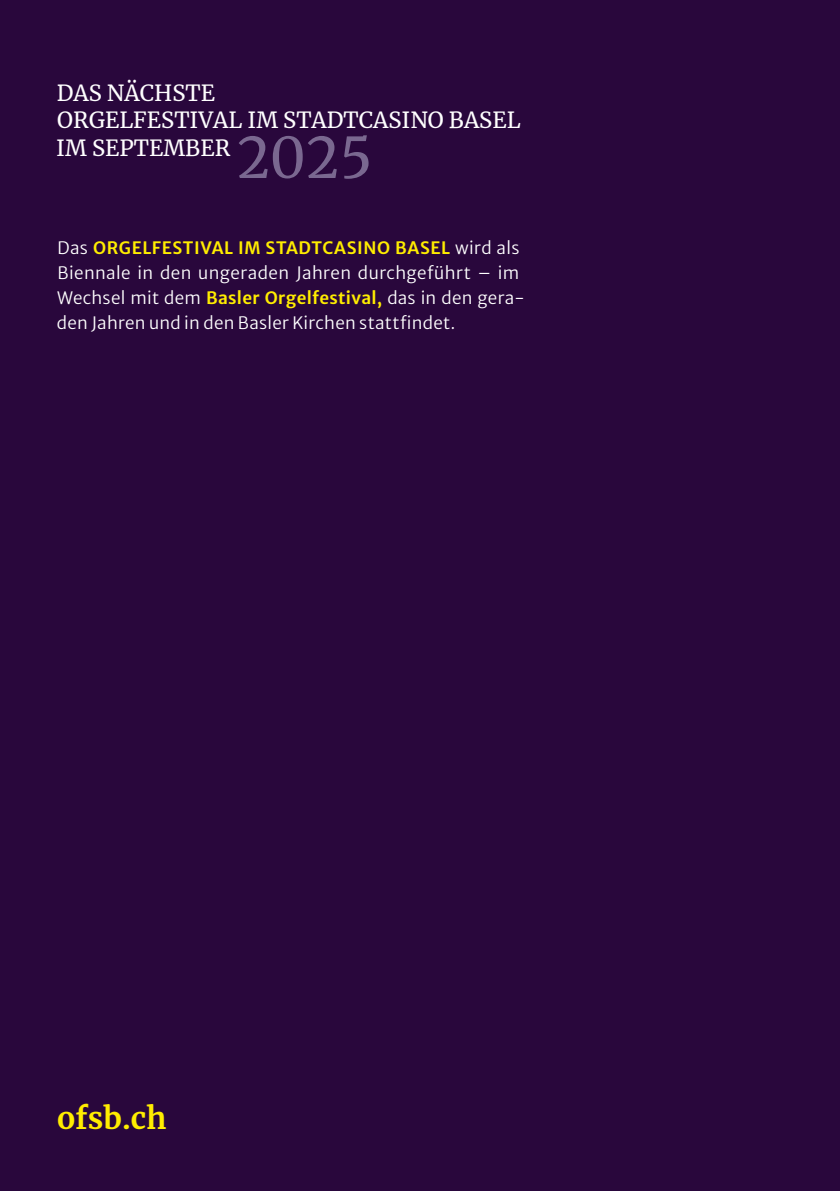
<style>
.page{position:relative;width:840px;height:1191px;background:#fff}
.page>*{position:absolute;margin:0;border:0;box-sizing:border-box;transform-origin:0 0}
.t1{font:56px "Merriweather";color:#7a6890}
.t2{font:700 30px "Merriweather";color:#ffed00}
.t3{font:22px/27.6px "Merriweather";color:#fff}
.t4{font:300 17px/25px "Merriweather Sans";letter-spacing:.02em;color:#fff}
.s1{font-weight:600;color:#ffed00}
</style>
<div class="page">
<div style="left:0;top:0;width:839px;height:1191px;background:#29073c"></div>
<p class="t3" style="left:56px;top:78px;width:465px">DAS NÄCHSTE<br>ORGELFESTIVAL IM STADTCASINO BASEL<br>IM SEPTEMBER</p>
<h1 class="t1" style="left:236px;top:119px;width:138px">2025</h1>
<p class="t4" style="left:57px;top:233px;width:469px">Das <span class="s1">ORGELFESTIVAL IM STADTCASINO BASEL</span> wird als Biennale in den ungeraden Jahren durchgeführt – im Wechsel mit dem <span class="s1">Basler Orgelfestival,</span> das in den gera&shy;den Jahren und in den Basler Kirchen stattfindet.</p>
<h2 class="t2" style="left:57px;top:1097px;width:111px">ofsb.ch</h2>
</div>
